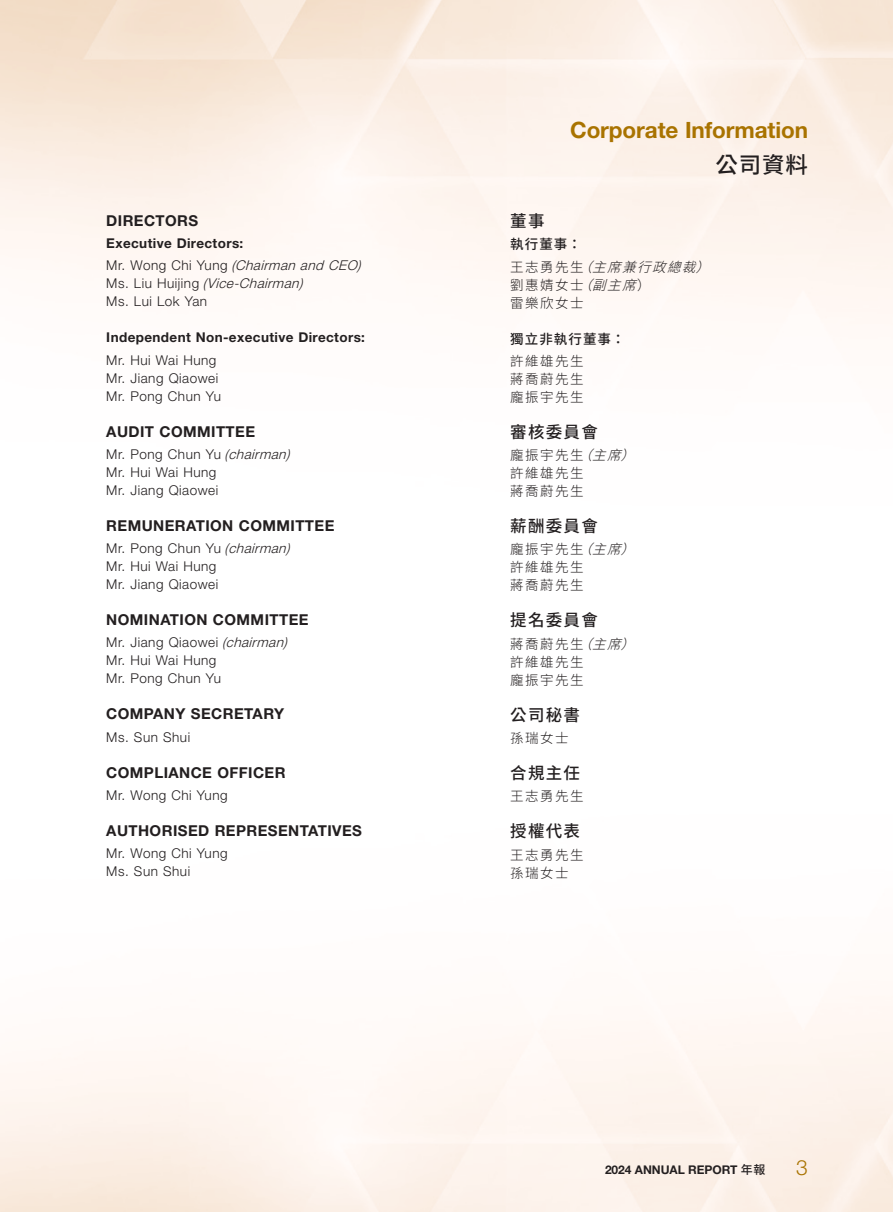
<style>
.page{position:relative;width:893px;height:1212px;background:#fff}
.page>*{position:absolute;margin:0;border:0;box-sizing:border-box;transform-origin:0 0}
.t1{font:700 22.5px "Helvetica Neue LT Std";letter-spacing:-.005em;color:#a97300}
.t2{font:500 22.5px "Source Han Sans TC";color:#231f20}
.t3{font:300 21px "Helvetica Neue LT Std";color:#a97300}
.C_Heading_1{font:500 16.5px "Source Han Sans TC";letter-spacing:.08em;color:#231f20}
.Heading_1{font:700 15px "Helvetica Neue LT Std";letter-spacing:.03em;color:#231f20}
.Body_Text{font:300 13.5px "Helvetica Neue LT Std";letter-spacing:.04em;color:#231f20}
.C_Body_Text{font:300 13.5px "Source Han Sans TC";letter-spacing:.11em;color:#231f20}
.Body_Text-2{font:italic 300 13.5px "Helvetica Neue LT Std";color:#231f20}
.Heading_2{font:700 13.5px "Helvetica Neue LT Std";letter-spacing:.03em;color:#231f20}
.C_Body_Text-2{font:italic 300 13.5px "Source Han Sans TC";color:#231f20}
.C_Heading_2{font:500 13.5px "Source Han Sans TC";letter-spacing:.08em;color:#231f20}
.t4{font:700 12px "Helvetica Neue LT Std";letter-spacing:-.005em;color:#231f20}
.s1{font-style:normal}
.s2{font-style:italic}
.s3{font-family:"Source Han Sans TC";font-weight:500}
</style>
<div class="page">
<p class="Heading_1" style="left:106px;top:211px;width:93px">DIRECTORS</p>
<p class="Heading_2" style="left:106px;top:235px;width:139px">Executive Directors:</p>
<p class="Body_Text-2" style="left:106px;top:257px;width:256px"><span class="s1">M r . W o n g C h i Yu n g</span> (Chairman and CEO)</p>
<p class="Body_Text-2" style="left:106px;top:275px;width:198px"><span class="s1">M s . L i u H u i j i n g</span> (Vice-Chairman)</p>
<p class="Body_Text" style="left:106px;top:293px;width:102px">Ms. Lui Lok Yan</p>
<p class="Heading_2" style="left:106px;top:329px;width:260px">Independent Non-executive Directors:</p>
<p class="Body_Text" style="left:106px;top:351px;width:112px">Mr. Hui Wai Hung</p>
<p class="Body_Text" style="left:106px;top:369px;width:114px">Mr. Jiang Qiaowei</p>
<p class="Body_Text" style="left:106px;top:387px;width:116px">Mr. Pong Chun Yu</p>
<p class="Heading_1" style="left:106px;top:422px;width:150px">AUDIT COMMITTEE</p>
<p class="Body_Text" style="left:106px;top:446px;width:185px">M r. P o n g C h u n Yu <span class="s2">(chairman)</span></p>
<p class="Body_Text" style="left:106px;top:464px;width:112px">Mr. Hui Wai Hung</p>
<p class="Body_Text" style="left:106px;top:482px;width:114px">Mr. Jiang Qiaowei</p>
<p class="Heading_1" style="left:106px;top:516px;width:230px">REMUNERATION COMMITTEE</p>
<p class="Body_Text" style="left:106px;top:540px;width:185px">M r. P o n g C h u n Yu <span class="s2">(chairman)</span></p>
<p class="Body_Text" style="left:106px;top:558px;width:112px">Mr. Hui Wai Hung</p>
<p class="Body_Text" style="left:106px;top:576px;width:114px">Mr. Jiang Qiaowei</p>
<p class="Heading_1" style="left:106px;top:610px;width:204px">NOMINATION COMMITTEE</p>
<p class="Body_Text" style="left:106px;top:634px;width:182px">Mr. Jiang Qiaowei <span class="s2">(chairman)</span></p>
<p class="Body_Text" style="left:106px;top:652px;width:112px">Mr. Hui Wai Hung</p>
<p class="Body_Text" style="left:106px;top:670px;width:116px">Mr. Pong Chun Yu</p>
<p class="Heading_1" style="left:106px;top:705px;width:179px">COMPANY SECRETARY</p>
<p class="Body_Text" style="left:106px;top:729px;width:85px">Ms. Sun Shui</p>
<p class="Heading_1" style="left:106px;top:763px;width:181px">COMPLIANCE OFFICER</p>
<p class="Body_Text" style="left:106px;top:787px;width:123px">Mr. Wong Chi Yung</p>
<p class="Heading_1" style="left:106px;top:821px;width:257px">AUTHORISED REPRESENTATIVES</p>
<p class="Body_Text" style="left:106px;top:845px;width:123px">Mr. Wong Chi Yung</p>
<p class="Body_Text" style="left:106px;top:863px;width:85px">Ms. Sun Shui</p>
<h1 class="t1" style="left:570px;top:116px;width:239px">Corporate Information</h1>
<h1 class="t2" style="left:715px;top:152px;width:94px">公司資料</h1>
<p class="C_Heading_1" style="left:510px;top:212px;width:36px">董事</p>
<p class="C_Heading_2" style="left:510px;top:237px;width:73px">執行董事：</p>
<p class="C_Body_Text-2" style="left:510px;top:259px;width:211px"><span class="s1">王志勇先生</span>（主席兼行政總裁）</p>
<p class="C_Body_Text" style="left:510px;top:277px;width:142px">劉惠婧女士<span class="s2">（副主席</span>）</p>
<p class="C_Body_Text" style="left:510px;top:295px;width:75px">雷樂欣女士</p>
<p class="C_Heading_2" style="left:510px;top:331px;width:116px">獨立非執行董事：</p>
<p class="C_Body_Text" style="left:510px;top:353px;width:75px">許維雄先生</p>
<p class="C_Body_Text" style="left:510px;top:371px;width:75px">蔣喬蔚先生</p>
<p class="C_Body_Text" style="left:510px;top:389px;width:75px">龐振宇先生</p>
<p class="C_Heading_1" style="left:510px;top:423px;width:89px">審核委員會</p>
<p class="C_Body_Text" style="left:510px;top:448px;width:136px">龐振宇先生<span class="s2">（主席）</span></p>
<p class="C_Body_Text" style="left:510px;top:466px;width:75px">許維雄先生</p>
<p class="C_Body_Text" style="left:510px;top:484px;width:75px">蔣喬蔚先生</p>
<p class="C_Heading_1" style="left:510px;top:517px;width:89px">薪酬委員會</p>
<p class="C_Body_Text" style="left:510px;top:542px;width:136px">龐振宇先生<span class="s2">（主席）</span></p>
<p class="C_Body_Text" style="left:510px;top:560px;width:75px">許維雄先生</p>
<p class="C_Body_Text" style="left:510px;top:578px;width:75px">蔣喬蔚先生</p>
<p class="C_Heading_1" style="left:510px;top:611px;width:89px">提名委員會</p>
<p class="C_Body_Text" style="left:510px;top:636px;width:136px">蔣喬蔚先生<span class="s2">（主席）</span></p>
<p class="C_Body_Text" style="left:510px;top:654px;width:75px">許維雄先生</p>
<p class="C_Body_Text" style="left:510px;top:672px;width:75px">龐振宇先生</p>
<p class="C_Heading_1" style="left:510px;top:705px;width:71px">公司秘書</p>
<p class="C_Body_Text" style="left:510px;top:730px;width:60px">孫瑞女士</p>
<p class="C_Heading_1" style="left:510px;top:764px;width:71px">合規主任</p>
<p class="C_Body_Text" style="left:510px;top:789px;width:75px">王志勇先生</p>
<p class="C_Heading_1" style="left:510px;top:822px;width:71px">授權代表</p>
<p class="C_Body_Text" style="left:510px;top:847px;width:75px">王志勇先生</p>
<p class="C_Body_Text" style="left:510px;top:865px;width:60px">孫瑞女士</p>
<p class="t4" style="left:605px;top:1163px;width:162px">2024 ANNUAL REPORT <span class="s3">年報</span></p>
<h2 class="t3" style="left:796px;top:1155px;width:13px">3</h2>
</div>
